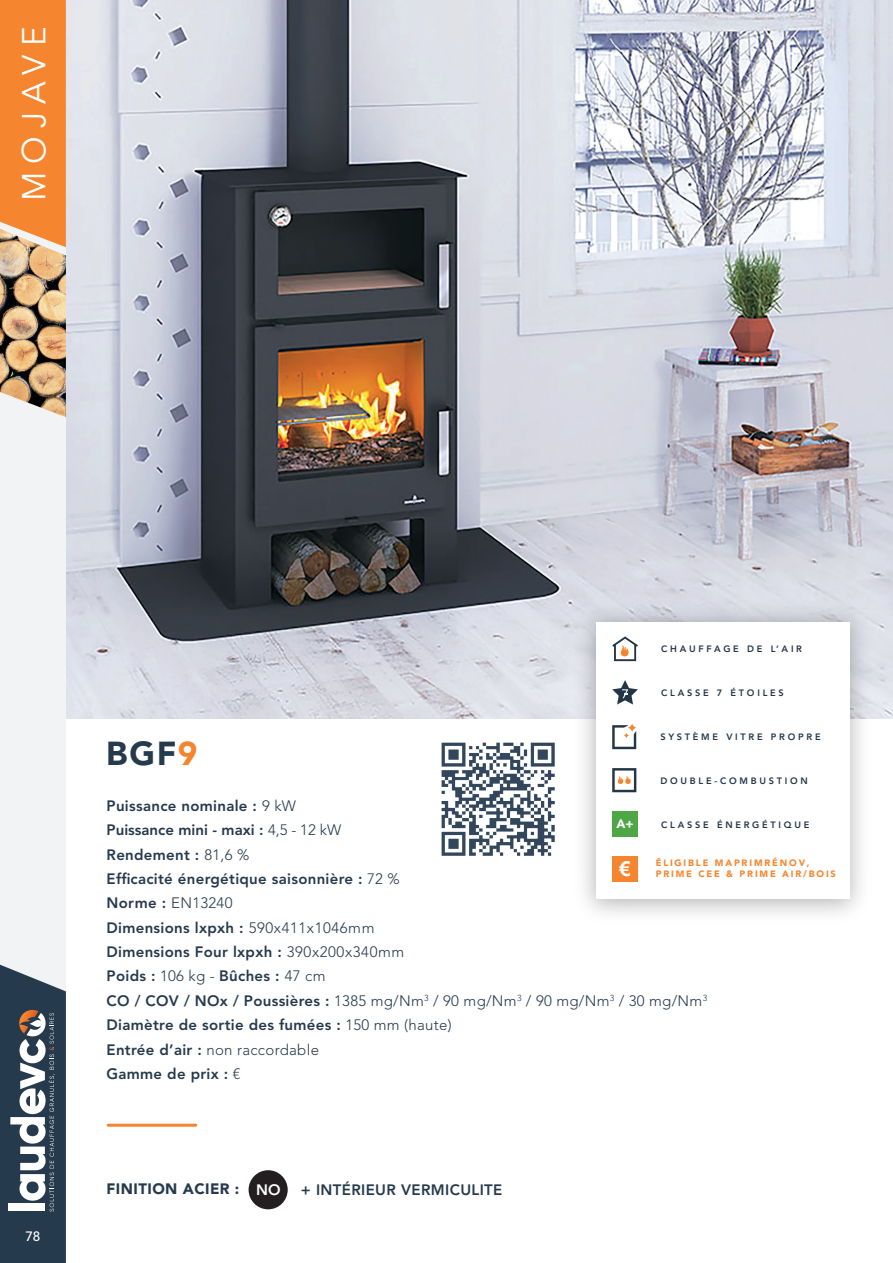
<style>
.page{position:relative;width:893px;height:1263px;background:#fff}
.page>*{position:absolute;margin:0;border:0;box-sizing:border-box;transform-origin:0 0}
.t1{font:33px "Avenir LT Std";letter-spacing:.25em;color:#fff}
.t2{font:900 33px "Avenir LT Std";color:#263a4d}
.t3{font:700 20.4px "Arial";color:#fff}
.t4{font:800 15px/24.5px "Avenir LT Std";letter-spacing:.02em;color:#263a4d}
.t5{font:900 15px "Avenir LT Std";letter-spacing:.03em;color:#263a4d}
.t6{font:800 15px "Avenir LT Std";color:#fff}
.t7{font:500 13.5px "Avenir LT Std";color:#fff}
.t8{font:900 12.3px "Avenir LT Std";color:#fff}
.t9{font:800 9.15px "Avenir LT Std";letter-spacing:.3em;color:#223648}
.t10{font:900 9.15px/10.9px "Avenir LT Std";letter-spacing:.2em;color:#f5862f}
.s1{color:#f5862f}
.s2{font-weight:300}
</style>
<div class="page">
<div style="left:0;top:0;width:66px;height:1065px;background:#f2f3f4"></div>
<div style="left:0;top:0;width:66px;height:224px;background:#f5862f"></div>
<img style="left:0;top:224px;width:66px;height:193px">
<svg style="left:0;top:964px;width:66px;height:299px"></svg>
<hr style="left:108px;top:1124px;width:88px;height:3px;background:#f5862f">
<div style="left:249px;top:1170px;width:39px;height:39px;background:#231f20;border-radius:50%"></div>
<img style="left:67px;top:0;width:826px;height:719px">
<img style="left:564px;top:593px;width:317px;height:321px">
<div style="left:596px;top:622px;width:254px;height:276px;background:#fff"></div>
<svg style="left:612px;top:725px;width:24px;height:24px"></svg>
<svg style="left:612px;top:636px;width:26px;height:25px"></svg>
<svg style="left:612px;top:768px;width:24px;height:24px"></svg>
<div style="left:612px;top:811px;width:26px;height:26px;background:#4ea746"></div>
<svg style="left:612px;top:680px;width:26px;height:24px"></svg>
<div style="left:612px;top:856px;width:26px;height:25px;background:#f5862f"></div>
<img style="left:441px;top:742px;width:114px;height:114px">
<h1 class="t1" style="left:15px;top:201px;width:176px;rotate:-90deg">MOJAVE</h1>
<p class="t7" style="left:25px;top:1229px;width:17px">78</p>
<p class="t9" style="left:661px;top:644px;width:142px">CHAUFFAGE DE L’AIR</p>
<p class="t9" style="left:661px;top:687px;width:124px">CLASSE 7 ÉTOILES</p>
<p class="t9" style="left:660px;top:731px;width:162px">SYSTÈME VITRE PROPRE</p>
<h1 class="t2" style="left:106px;top:733px;width:93px">BGF<span class="s1">9</span></h1>
<p class="t4" style="left:107px;top:793px;width:602px">Puissance nominale : <span class="s2">9 kW<br></span>Puissance mini - maxi : <span class="s2">4,5 - 12 kW<br></span>Rendement : <span class="s2">81,6 %<br></span>Efficacité énergétique saisonnière : <span class="s2">72 %<br></span>Norme : <span class="s2">EN13240<br></span>Dimensions lxpxh : <span class="s2">590x411x1046mm<br></span>Dimensions Four lxpxh : <span class="s2">390x200x340mm<br></span>Poids : <span class="s2">106 kg -</span> Bûches : <span class="s2">47 cm<br></span>CO / COV / NOx / Poussières : <span class="s2">1385 mg/Nm</span><sup>3</sup> <span class="s2">/ 90 mg/Nm</span><sup>3</sup> <span class="s2">/ 90 mg/Nm</span><sup>3</sup> <span class="s2">/ 30 mg/Nm</span><sup>3<br></sup>Diamètre de sortie des fumées : <span class="s2">150 mm (haute)<br></span>Entrée d’air : <span class="s2">non raccordable<br></span>Gamme de prix : <span class="s2">€</span></p>
<p class="t9" style="left:660px;top:775px;width:149px">DOUBLE-COMBUSTION</p>
<p class="t8" style="left:617px;top:816px;width:19px">A+</p>
<p class="t9" style="left:661px;top:819px;width:150px">CLASSE ÉNERGÉTIQUE</p>
<h2 class="t3" style="left:619px;top:854px;width:13px">€</h2>
<p class="t10" style="left:656px;top:858px;width:182px">ÉLIGIBLE MAPRIMRÉNOV,<br>PRIME CEE &amp; PRIME AIR/BOIS</p>
<p class="t5" style="left:107px;top:1180px;width:134px">FINITION ACIER :</p>
<p class="t4" style="left:301px;top:1178px;width:203px">+ INTÉRIEUR VERMICULITE</p>
<p class="t6" style="left:256px;top:1180px;width:26px">NO</p>
</div>
